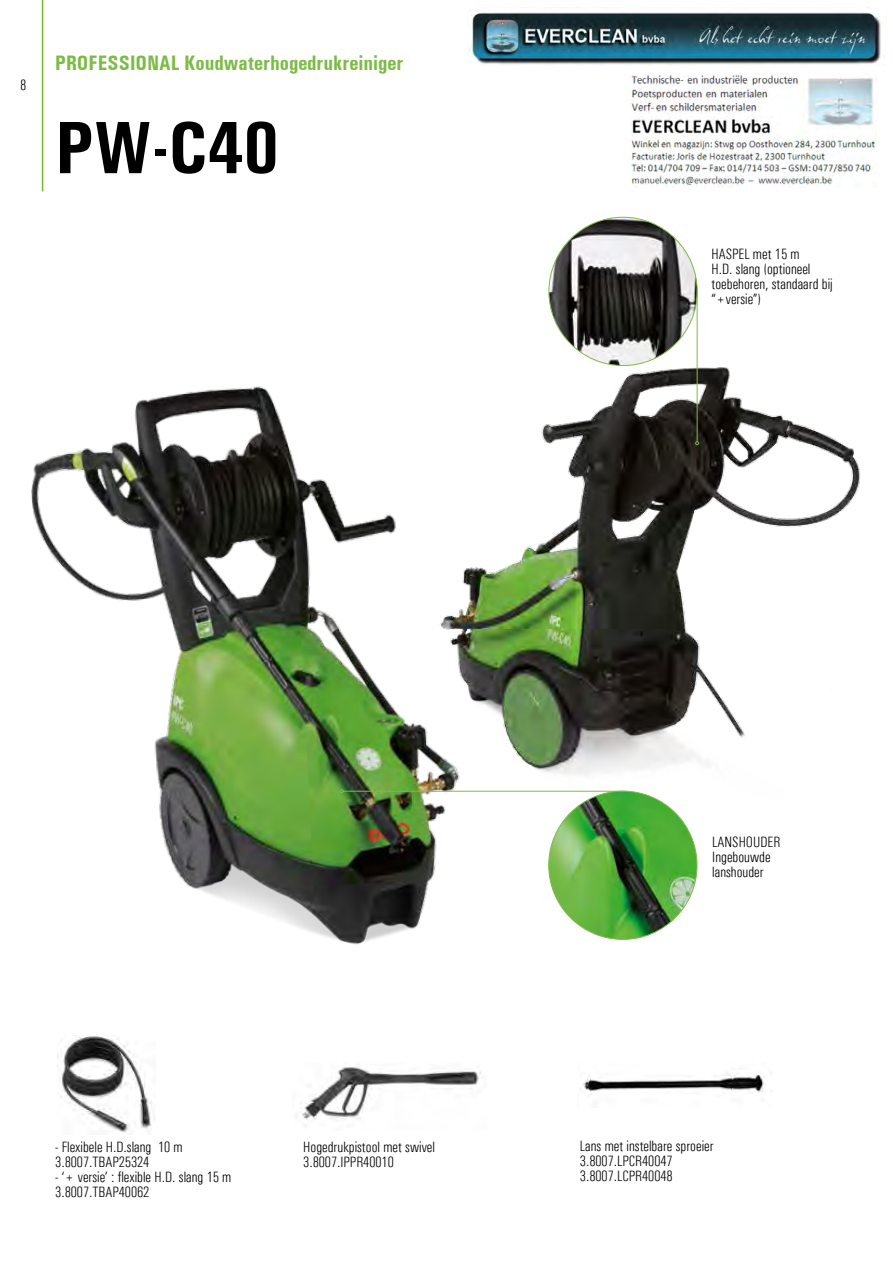
<style>
.page{position:relative;width:893px;height:1263px;background:#fff}
.page>*{position:absolute;margin:0;border:0;box-sizing:border-box;transform-origin:0 0}
.t1{font:700 condensed 75px "Univers";color:#000}
.t2{font:700 condensed 21px "Univers";color:#7dbb47}
.t3{font:300 condensed 15px/15px "Univers";color:#000}
</style>
<div class="page">
<hr style="left:42px;top:0;width:1px;height:191px;background:#76b82a">
<img style="left:31px;top:386px;width:406px;height:559px">
<img style="left:415px;top:354px;width:446px;height:486px">
<img style="left:549px;top:217px;width:148px;height:148px;border-radius:74px">
<hr style="left:697px;top:289px;width:1px;height:153px;background:#7dbb47">
<svg style="left:695px;top:441px;width:4px;height:4px"></svg>
<img style="left:296px;top:1066px;width:187px;height:60px">
<img style="left:580px;top:1073px;width:185px;height:21px">
<img style="left:58px;top:1035px;width:98px;height:98px">
<img style="left:549px;top:791px;width:148px;height:148px;border-radius:74px">
<hr style="left:343px;top:791px;width:283px;height:1px;background:#7dbb47">
<svg style="left:340px;top:789px;width:3px;height:4px"></svg>
<img style="left:469px;top:7px;width:412px;height:59px">
<img style="left:631px;top:74px;width:246px;height:112px">
<p class="t3" style="left:20px;top:78px;width:8px">8</p>
<h2 class="t2" style="left:55px;top:50px;width:350px">PROFESSIONAL Koudwaterhogedrukreiniger</h2>
<h1 class="t1" style="left:55px;top:103px;width:225px">PW-C40</h1>
<p class="t3" style="left:711px;top:247px;width:123px">HASPEL met 15 m<br>H.D. slang (optioneel toebehoren, standaard bij “+versie”)</p>
<p class="t3" style="left:55px;top:1139px;width:129px">- Flexibele H.D.slang 10 m<br>3.8007.TBAP25324</p>
<p class="t3" style="left:55px;top:1169px;width:178px">- ‘+ versie’ : flexible H.D. slang 15 m<br>3.8007.TBAP40062</p>
<p class="t3" style="left:303px;top:1139px;width:133px">Hogedrukpistool met swivel<br>3.8007.IPPR40010</p>
<p class="t3" style="left:712px;top:835px;width:70px">LANSHOUDER<br>Ingebouwde lanshouder</p>
<p class="t3" style="left:580px;top:1139px;width:135px">Lans met instelbare sproeier<br>3.8007.LPCR40047<br>3.8007.LCPR40048</p>
</div>
